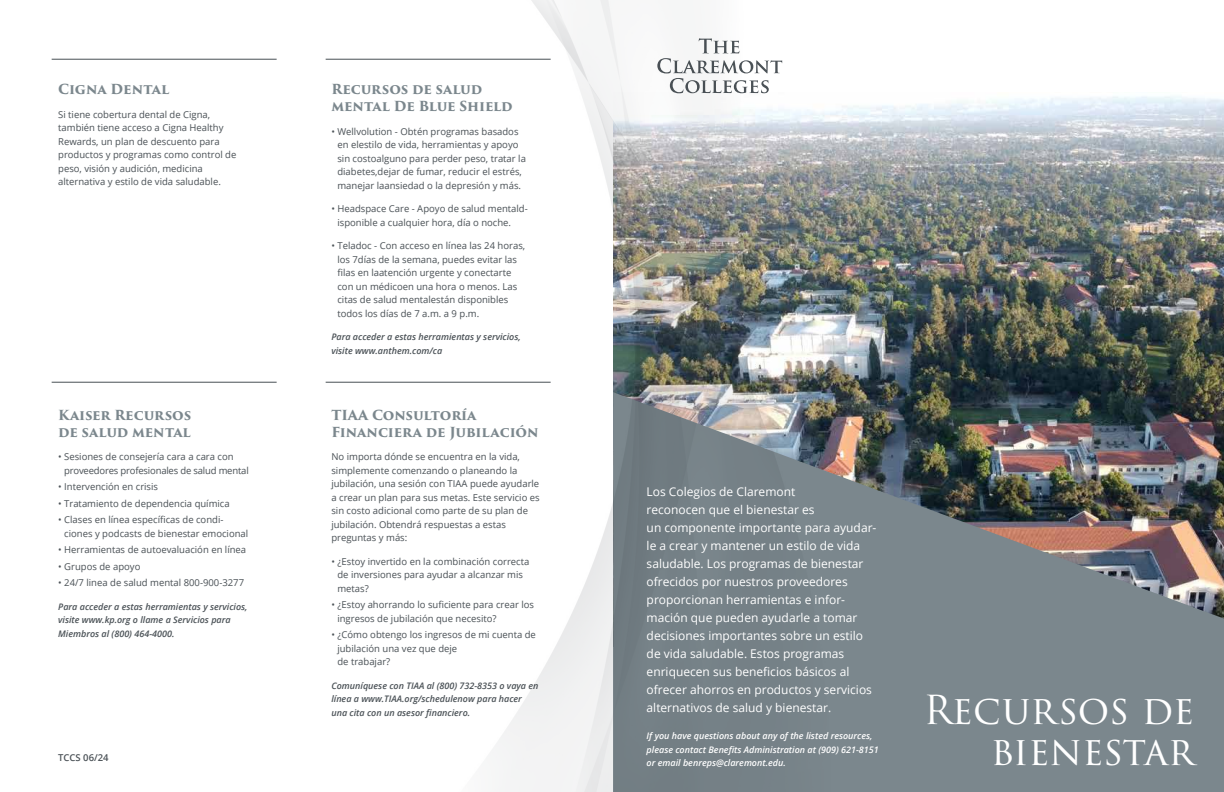
<style>
.page{position:relative;width:1224px;height:792px;background:#fff}
.page>*{position:absolute;margin:0;border:0;box-sizing:border-box;transform-origin:0 0}
.t1{font:39px/41.5px "Trajan Pro 3";color:#fff;text-align:right}
.t2{font:700 13.5px/17px "Trajan Pro 3";letter-spacing:-.005em;color:#7b878d}
.t3{font:12px/18px "Open Sans";color:#fff}
.t4{font:9.5px/13.5px "Open Sans";color:#4b5257}
.t5{font:9.5px/13.5px "Open Sans";letter-spacing:-.02em;color:#4b5257}
.t6{font:600 9.5px "Open Sans";color:#4b5257}
.t7{font:italic 600 9px/13.5px "Open Sans";color:#4b5257}
.t8{font:italic 600 9px/13.5px "Open Sans";color:#fff}
</style>
<div class="page">
<img style="left:833px;top:96px;width:391px;height:296px">
<img style="left:833px;top:392px;width:391px;height:400px">
<img style="left:51px;top:0;width:782px;height:792px">
<h2 class="t2" style="left:58px;top:81px;width:113px">Cigna Dental</h2>
<p class="t4" style="left:58px;top:108px;width:180px">Si tiene cobertura dental de Cigna, también tiene acceso a Cigna Healthy Rewards, un plan de descuento para productos y programas como control de peso, visión y audición, medicina alternativa y estilo de vida saludable.</p>
<h2 class="t2" style="left:58px;top:407px;width:135px">Kaiser Recursos de salud mental</h2>
<p class="t5" style="left:64px;top:450px;width:186px;text-indent:-6px">• Sesiones de consejería cara a cara con proveedores profesionales de salud mental</p>
<p class="t4" style="left:58px;top:480px;width:101px">• Intervención en crisis</p>
<p class="t4" style="left:58px;top:496px;width:173px">• Tratamiento de dependencia química</p>
<p class="t4" style="left:64px;top:513px;width:186px;text-indent:-6px">• Clases en línea específicas de condi&shy;ciones y podcasts de bienestar emocional</p>
<p class="t4" style="left:58px;top:543px;width:190px">• Herramientas de autoevaluación en línea</p>
<p class="t4" style="left:58px;top:559px;width:84px">• Grupos de apoyo</p>
<p class="t4" style="left:58px;top:576px;width:187px">• 24/7 linea de salud mental 800-900-3277</p>
<p class="t7" style="left:58px;top:599px;width:191px">Para acceder a estas herramientas y servicios, visite www.kp.org o llame a Servicios para<br>Miembros al (800) 464-4000.</p>
<p class="t6" style="left:58px;top:751px;width:52px">TCCS 06/24</p>
<h2 class="t2" style="left:331px;top:81px;width:183px">Recursos de salud mental De Blue Shield</h2>
<p class="t4" style="left:337px;top:125px;width:190px;text-indent:-6px">• Wellvolution - Obtén programas basados en elestilo de vida, herramientas y apoyo sin costoalguno para perder peso, tratar la diabetes,dejar de fumar, reducir el estrés, manejar laansiedad o la depresión y más.</p>
<p class="t4" style="left:337px;top:202px;width:192px;text-indent:-6px">• Headspace Care - Apoyo de salud mentald&shy;isponible a cualquier hora, día o noche.</p>
<p class="t4" style="left:337px;top:239px;width:189px;text-indent:-6px">• Teladoc - Con acceso en línea las 24 horas, los 7días de la semana, puedes evitar las filas en laatención urgente y conectarte con un médicoen una hora o menos. Las citas de salud mentalestán disponibles todos los días de 7 a.m. a 9 p.m.</p>
<p class="t7" style="left:331px;top:330px;width:191px">Para acceder a estas herramientas y servicios, visite www.anthem.com/ca</p>
<h2 class="t2" style="left:331px;top:407px;width:209px">TIAA Consultoría<br>Financiera de Jubilación</h2>
<p class="t4" style="left:331px;top:450px;width:210px">No importa dónde se encuentra en la vida, simplemente comenzando o planeando la jubilación, una sesión con TIAA puede ayudarle a crear un plan para sus metas. Este servicio es sin costo adicional como parte de su plan de jubilación. Obtendrá respuestas a estas preguntas y más:</p>
<p class="t4" style="left:337px;top:554px;width:193px;text-indent:-6px">• ¿Estoy invertido en la combinación correcta de inversiones para ayudar a alcanzar mis metas?</p>
<p class="t4" style="left:337px;top:598px;width:198px;text-indent:-6px">• ¿Estoy ahorrando lo suficiente para crear los ingresos de jubilación que necesito?</p>
<p class="t4" style="left:337px;top:628px;width:200px;text-indent:-6px">• ¿Cómo obtengo los ingresos de mi cuenta de jubilación una vez que deje<br>de trabajar?</p>
<p class="t7" style="left:331px;top:678px;width:209px">Comuníquese con TIAA al (800) 732-8353 o vaya en línea a www.TIAA.org/schedulenow para hacer una cita con un asesor financiero.</p>
<p class="t3" style="left:647px;top:482px;width:231px">Los Colegios de Claremont<br>reconocen que el bienestar es<br>un componente importante para ayudar&shy;le a crear y mantener un estilo de vida saludable. Los programas de bienestar ofrecidos por nuestros proveedores proporcionan herramientas e infor&shy;mación que pueden ayudarle a tomar decisiones importantes sobre un estilo de vida saludable. Estos programas enriquecen sus beneficios básicos al ofrecer ahorros en productos y servicios alternativos de salud y bienestar.</p>
<p class="t8" style="left:647px;top:729px;width:234px">If you have questions about any of the listed resources, please contact Benefits Administration at (909) 621-8151 or email benreps@claremont.edu.</p>
<h1 class="t1" style="left:923px;top:691px;width:272px">Recursos de bienestar</h1>
</div>
